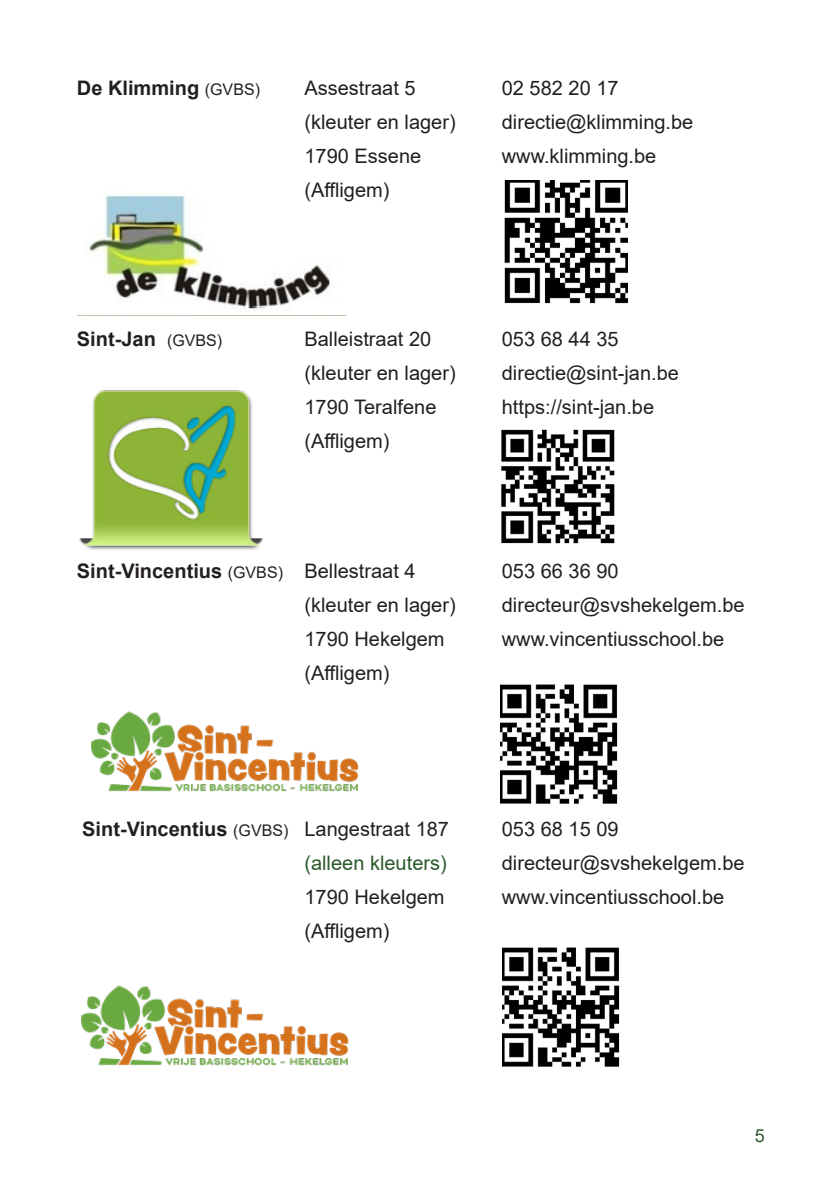
<style>
.page{position:relative;width:840px;height:1191px;background:#fff}
.page>*{position:absolute;margin:0;border:0;box-sizing:border-box;transform-origin:0 0}
.Blauw_basistekst{font:20px "Arial";color:#231f20}
.Blauw_basistekst-2{font:700 20px "Arial";color:#231f20}
.Blauw_basistekst-3{font:20px "Arial";color:#2c592b}
.t1{font:18px "Arial";color:#2c592b}
.s1{font-weight:400;font-size:16px}
</style>
<div class="page">
<img style="left:89px;top:194px;width:242px;height:115px">
<img style="left:79px;top:390px;width:184px;height:160px">
<img style="left:91px;top:711px;width:268px;height:81px">
<img style="left:504px;top:180px;width:122px;height:123px">
<img style="left:501px;top:429px;width:114px;height:114px">
<img style="left:500px;top:684px;width:117px;height:120px">
<img style="left:502px;top:947px;width:117px;height:119px">
<img style="left:81px;top:985px;width:268px;height:81px">
<p class="Blauw_basistekst-2" style="left:77px;top:73px;width:184px">De Klimming <span class="s1">(GVBS)</span></p>
<p class="Blauw_basistekst" style="left:304px;top:74px;width:113px">Assestraat 5</p>
<p class="Blauw_basistekst" style="left:304px;top:108px;width:153px">(kleuter en lager)</p>
<p class="Blauw_basistekst" style="left:304px;top:142px;width:118px">1790 Essene</p>
<p class="Blauw_basistekst" style="left:304px;top:176px;width:87px">(Affligem)</p>
<p class="Blauw_basistekst" style="left:501px;top:74px;width:118px">02 582 20 17</p>
<p class="Blauw_basistekst" style="left:501px;top:108px;width:193px">directie@klimming.be</p>
<p class="Blauw_basistekst" style="left:501px;top:142px;width:156px">www.klimming.be</p>
<p class="Blauw_basistekst-2" style="left:77px;top:325px;width:147px">Sint-Jan <span class="s1">(GVBS)</span></p>
<p class="Blauw_basistekst" style="left:304px;top:325px;width:128px">Balleistraat 20</p>
<p class="Blauw_basistekst" style="left:304px;top:359px;width:153px">(kleuter en lager)</p>
<p class="Blauw_basistekst" style="left:304px;top:393px;width:133px">1790 Teralfene</p>
<p class="Blauw_basistekst" style="left:304px;top:427px;width:87px">(Affligem)</p>
<p class="Blauw_basistekst-2" style="left:77px;top:557px;width:207px">Sint-Vincentius <span class="s1">(GVBS)</span></p>
<p class="Blauw_basistekst" style="left:304px;top:557px;width:113px">Bellestraat 4</p>
<p class="Blauw_basistekst" style="left:304px;top:591px;width:153px">(kleuter en lager)</p>
<p class="Blauw_basistekst" style="left:304px;top:625px;width:142px">1790 Hekelgem</p>
<p class="Blauw_basistekst" style="left:304px;top:659px;width:87px">(Affligem)</p>
<p class="Blauw_basistekst" style="left:501px;top:325px;width:118px">053 68 44 35</p>
<p class="Blauw_basistekst" style="left:501px;top:359px;width:179px">directie@sint-jan.be</p>
<p class="Blauw_basistekst" style="left:501px;top:393px;width:154px">https://sint-jan.be</p>
<p class="Blauw_basistekst" style="left:501px;top:557px;width:118px">053 66 36 90</p>
<p class="Blauw_basistekst" style="left:501px;top:591px;width:244px">directeur@svshekelgem.be</p>
<p class="Blauw_basistekst" style="left:501px;top:625px;width:224px">www.vincentiusschool.be</p>
<p class="Blauw_basistekst-2" style="left:82px;top:815px;width:207px">Sint-Vincentius <span class="s1">(GVBS)</span></p>
<p class="Blauw_basistekst" style="left:304px;top:815px;width:146px">Langestraat 187</p>
<p class="Blauw_basistekst-3" style="left:304px;top:849px;width:144px">(alleen kleuters)</p>
<p class="Blauw_basistekst" style="left:304px;top:883px;width:142px">1790 Hekelgem</p>
<p class="Blauw_basistekst" style="left:304px;top:917px;width:87px">(Affligem)</p>
<p class="Blauw_basistekst" style="left:501px;top:815px;width:118px">053 68 15 09</p>
<p class="Blauw_basistekst" style="left:501px;top:849px;width:244px">directeur@svshekelgem.be</p>
<p class="Blauw_basistekst" style="left:501px;top:883px;width:224px">www.vincentiusschool.be</p>
<p class="t1" style="left:754px;top:1123px;width:12px">5</p>
</div>
